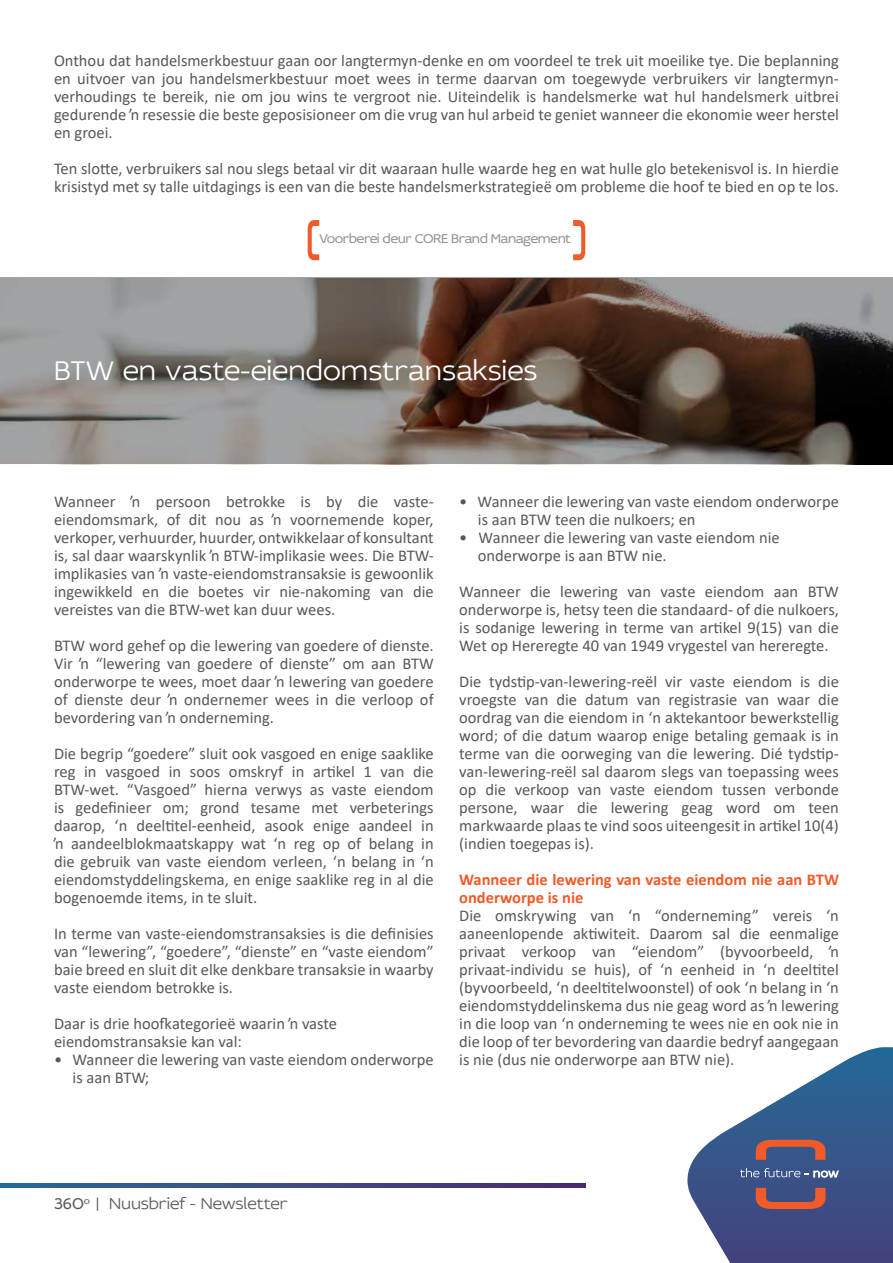
<style>
.page{position:relative;width:893px;height:1263px;background:#fff}
.page>*{position:absolute;margin:0;border:0;box-sizing:border-box;transform-origin:0 0}
.t1{font:300 28.5px "Idealist Sans";color:#fff}
.t2{font:16.5px/18px "Calibri";color:#58585b;text-align:justify}
.t3{font:700 16.5px/18px "Calibri";color:#f15a29}
.t4{font:300 16.5px "Idealist Sans";color:#595b5d}
.t5{font:13.5px "Idealist Sans";letter-spacing:-.04em;color:#929496}
.s1{font-weight:400}
</style>
<div class="page">
<svg style="left:0;top:1183px;width:586px;height:4px;background:#3b4a82"></svg>
<svg style="left:308px;top:220px;width:11px;height:40px"></svg>
<svg style="left:573px;top:220px;width:12px;height:40px"></svg>
<svg style="left:687px;top:1047px;width:206px;height:216px"></svg>
<svg style="left:0;top:277px;width:893px;height:187px;background:#716862"></svg>
<p class="t2" style="left:54px;top:51px;width:786px">Onthou dat handelsmerkbestuur gaan oor langtermyn-denke en om voordeel te trek uit moeilike tye. Die beplanning en uitvoer van jou handelsmerkbestuur moet wees in terme daarvan om toegewyde verbruikers vir langtermyn&shy;verhoudings te bereik, nie om jou wins te vergroot nie. Uiteindelik is handelsmerke wat hul handelsmerk uitbrei gedurende ŉ resessie die beste geposisioneer om die vrug van hul arbeid te geniet wanneer die ekonomie weer herstel en groei.</p>
<p class="t2" style="left:54px;top:159px;width:786px">Ten slotte, verbruikers sal nou slegs betaal vir dit waaraan hulle waarde heg en wat hulle glo betekenisvol is. In hierdie krisistyd met sy talle uitdagings is een van die beste handelsmerkstrategieë om probleme die hoof te bied en op te los.</p>
<p class="t5" style="left:319px;top:229px;width:253px">Voorberei deur CORE Brand Management</p>
<h1 class="t1" style="left:54px;top:351px;width:485px">BTW en vaste-eiendomstransaksies</h1>
<p class="t2" style="left:54px;top:492px;width:381px">Wanneer ŉ persoon betrokke is by die vaste&shy;eiendomsmark, of dit nou as ŉ voornemende koper, verkoper, verhuurder, huurder, ontwikkelaar of konsultant is, sal daar waarskynlik ŉ BTW-implikasie wees. Die BTW&shy;implikasies van ŉ vaste-eiendomstransaksie is gewoonlik ingewikkeld en die boetes vir nie-nakoming van die vereistes van die BTW-wet kan duur wees.</p>
<p class="t2" style="left:54px;top:636px;width:381px">BTW word gehef op die lewering van goedere of dienste.<br>Vir ŉ “lewering van goedere of dienste” om aan BTW onderworpe te wees, moet daar ŉ lewering van goedere of dienste deur ŉ ondernemer wees in die verloop of bevordering van ŉ onderneming.</p>
<p class="t2" style="left:54px;top:744px;width:381px">Die begrip “goedere” sluit ook vasgoed en enige saaklike reg in vasgoed in soos omskryf in artikel 1 van die BTW-wet. “Vasgoed” hierna verwys as vaste eiendom is gedefinieer om; grond tesame met verbeterings daarop, ‘n deeltitel-eenheid, asook enige aandeel in ŉ aandeelblokmaatskappy wat ‘n reg op of belang in die gebruik van vaste eiendom verleen, ‘n belang in ‘n eiendomstyddelingskema, en enige saaklike reg in al die bogenoemde items, in te sluit.</p>
<p class="t2" style="left:54px;top:924px;width:381px">In terme van vaste-eiendomstransaksies is die definisies van “lewering”, “goedere”, “dienste” en “vaste eiendom” baie breed en sluit dit elke denkbare transaksie in waarby vaste eiendom betrokke is.</p>
<p class="t2" style="left:54px;top:1014px;width:285px">Daar is drie hoofkategorieë waarin ŉ vaste eiendomstransaksie kan val:</p>
<p class="t2" style="left:73px;top:1050px;width:363px;text-indent:-19px">• Wanneer die lewering van vaste eiendom onderworpe is aan BTW;</p>
<p class="t2" style="left:478px;top:492px;width:363px;text-indent:-19px">• Wanneer die lewering van vaste eiendom onderworpe is aan BTW teen die nulkoers; en</p>
<p class="t2" style="left:478px;top:528px;width:303px;text-indent:-19px">• Wanneer die lewering van vaste eiendom nie onderworpe is aan BTW nie.</p>
<p class="t2" style="left:459px;top:582px;width:381px">Wanneer die lewering van vaste eiendom aan BTW onderworpe is, hetsy teen die standaard- of die nulkoers, is sodanige lewering in terme van artikel 9(15) van die Wet op Hereregte 40 van 1949 vrygestel van hereregte.</p>
<p class="t2" style="left:459px;top:672px;width:381px">Die tydstip-van-lewering-reël vir vaste eiendom is die vroegste van die datum van registrasie van waar die oordrag van die eiendom in ‘n aktekantoor bewerkstellig word; of die datum waarop enige betaling gemaak is in terme van die oorweging van die lewering. Dié tydstip&shy;van-lewering-reël sal daarom slegs van toepassing wees op die verkoop van vaste eiendom tussen verbonde persone, waar die lewering geag word om teen markwaarde plaas te vind soos uiteengesit in artikel 10(4) (indien toegepas is).</p>
<p class="t3" style="left:459px;top:870px;width:381px">Wanneer die lewering van vaste eiendom nie aan BTW onderworpe is nie</p>
<p class="t2" style="left:459px;top:906px;width:381px">Die omskrywing van ‘n “onderneming” vereis ‘n aaneenlopende aktiwiteit. Daarom sal die eenmalige privaat verkoop van “eiendom” (byvoorbeeld, ŉ privaat-individu se huis), of ‘n eenheid in ‘n deeltitel (byvoorbeeld, ‘n deeltitelwoonstel) of ook ‘n belang in ‘n eiendomstyddelinskema dus nie geag word as ŉ lewering in die loop van ‘n onderneming te wees nie en ook nie in die loop of ter bevordering van daardie bedryf aangegaan is nie (dus nie onderworpe aan BTW nie).</p>
<p class="t4" style="left:54px;top:1192px;width:236px"><span class="s1">360</span><sup>o</sup> | Nuusbrief - Newsletter</p>
</div>
